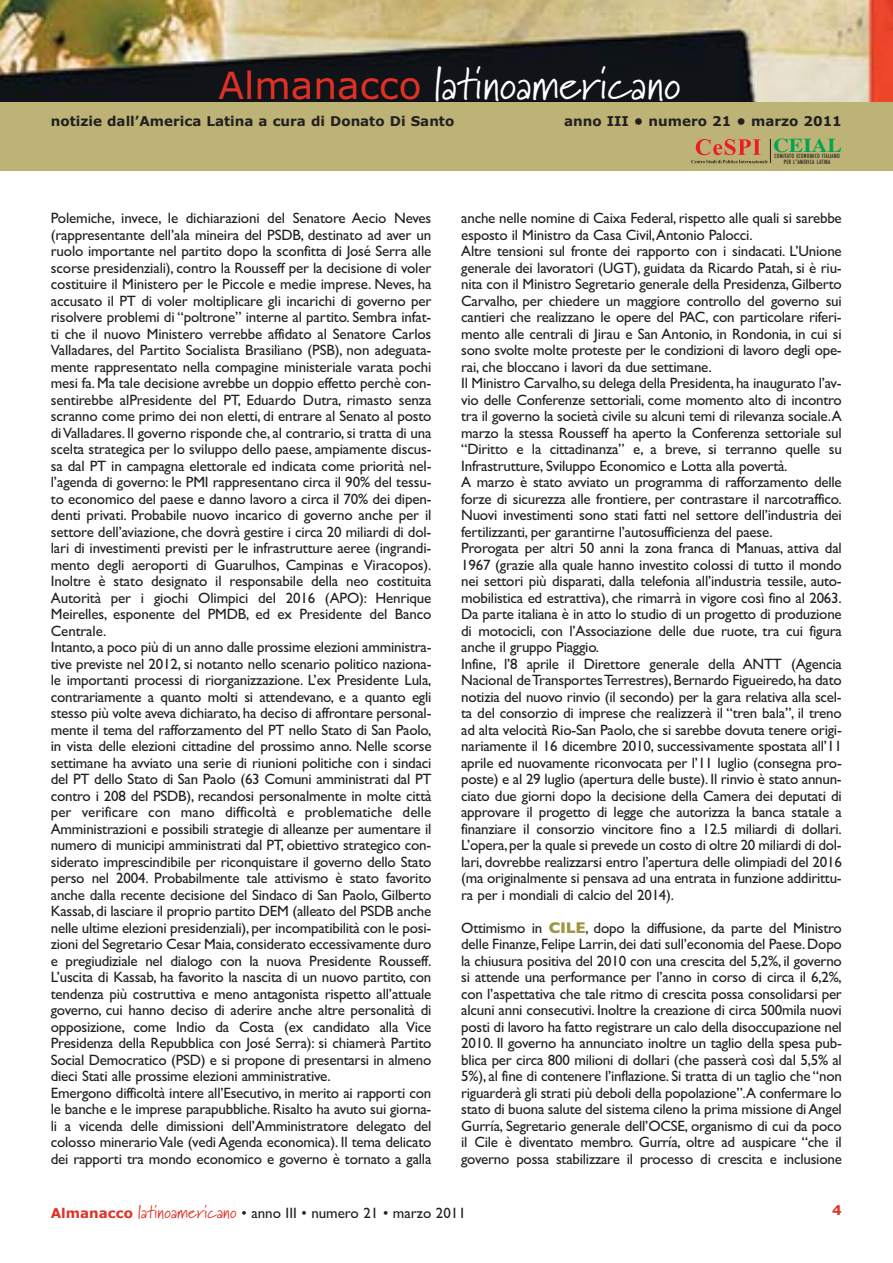
<style>
.page{position:relative;width:893px;height:1263px;background:#fff}
.page>*{position:absolute;margin:0;border:0;box-sizing:border-box;transform-origin:0 0}
.t1{font:45px "Marydale";letter-spacing:.01em;color:#fff}
.t2{font:700 19.65px "Times";color:#00a650;scale:1.1 1}
.t3{font:15px/16.5px "Gill Sans";letter-spacing:-.015em;color:#231f20}
.t4{font:700 13.5px "Verdana";color:#231f20}
.t5{font:700 13.5px "Verdana";color:#e13126}
.t6{font:500 condensed 5.7px/5.4px "Futura";letter-spacing:.04em;color:#231f20;text-align:center}
.s1{font-family:"Verdana";font-size:37.5px;color:#e13126}
.s2{font-size:7.65px}
.s3{font-weight:700;font-size:15.75px;color:#9e9442}
.s4{font-family:"Verdana";font-weight:700;font-size:13.5px;color:#e13126}
.s5{font-family:"Marydale";font-size:18px;color:#e13126}
</style>
<div class="page">
<img style="left:0;top:0;width:893px;height:103px">
<div style="left:0;top:103px;width:893px;height:68px;background:#beb376"></div>
<svg style="left:691px;top:139px;width:80px;height:24px"></svg>
<h1 class="t1" style="left:218px;top:57px;width:464px"><span class="s1">Almanacco</span> latinoamericano</h1>
<p class="t4" style="left:51px;top:116px;width:405px">notizie dall’America Latina a cura di Donato Di Santo</p>
<p class="t4" style="left:564px;top:116px;width:279px">anno III • numero 21 • marzo 2011</p>
<h2 class="t2" style="left:773px;top:138px;width:64px">CEIAL</h2>
<p class="t6" style="left:774px;top:154px;width:67px">COMITATO ECONOMICO ITALIANO<br>PER L<span class="s2">’</span>AMERICA LATINA</p>
<p class="t3" style="left:51px;top:211px;width:382px">Polemiche, invece, le dichiarazioni del Senatore Aecio Neves (rappresentante dell’ala mineira del PSDB, destinato ad aver un ruolo importante nel partito dopo la sconfitta di José Serra alle scorse presidenziali), contro la Rousseff per la decisione di voler costituire il Ministero per le Piccole e medie imprese. Neves, ha accusato il PT di voler moltiplicare gli incarichi di governo per risolvere problemi di “poltrone” interne al partito. Sembra infat&shy;ti che il nuovo Ministero verrebbe affidato al Senatore Carlos Valladares, del Partito Socialista Brasiliano (PSB), non adeguata&shy;mente rappresentato nella compagine ministeriale varata pochi mesi fa. Ma tale decisione avrebbe un doppio effetto perchè con&shy;sentirebbe alPresidente del PT, Eduardo Dutra, rimasto senza scranno come primo dei non eletti, di entrare al Senato al posto di Valladares. Il governo risponde che, al contrario, si tratta di una scelta strategica per lo sviluppo dello paese, ampiamente discus&shy;sa dal PT in campagna elettorale ed indicata come priorità nel&shy;l’agenda di governo: le PMI rappresentano circa il 90% del tessu&shy;to economico del paese e danno lavoro a circa il 70% dei dipen&shy;denti privati. Probabile nuovo incarico di governo anche per il settore dell’aviazione, che dovrà gestire i circa 20 miliardi di dol&shy;lari di investimenti previsti per le infrastrutture aeree (ingrandi&shy;mento degli aeroporti di Guarulhos, Campinas e Viracopos).<br>Inoltre è stato designato il responsabile della neo costituita Autorità per i giochi Olimpici del 2016 (APO): Henrique Meirelles, esponente del PMDB, ed ex Presidente del Banco Centrale.<br>Intanto,a poco più di un anno dalle prossime elezioni amministra&shy;tive previste nel 2012, si notanto nello scenario politico naziona&shy;le importanti processi di riorganizzazione. L’ex Presidente Lula, contrariamente a quanto molti si attendevano, e a quanto egli stesso più volte aveva dichiarato,ha deciso di affrontare personal&shy;mente il tema del rafforzamento del PT nello Stato di San Paolo, in vista delle elezioni cittadine del prossimo anno. Nelle scorse settimane ha avviato una serie di riunioni politiche con i sindaci del PT dello Stato di San Paolo (63 Comuni amministrati dal PT contro i 208 del PSDB), recandosi personalmente in molte città per verificare con mano difficoltà e problematiche delle Amministrazioni e possibili strategie di alleanze per aumentare il numero di municipi amministrati dal PT, obiettivo strategico con&shy;siderato imprescindibile per riconquistare il governo dello Stato perso nel 2004. Probabilmente tale attivismo è stato favorito anche dalla recente decisione del Sindaco di San Paolo, Gilberto Kassab,di lasciare il proprio partito DEM (alleato del PSDB anche nelle ultime elezioni presidenziali),per incompatibilità con le posi&shy;zioni del Segretario Cesar Maia,considerato eccessivamente duro e pregiudiziale nel dialogo con la nuova Presidente Rousseff.<br>L’uscita di Kassab, ha favorito la nascita di un nuovo partito, con tendenza più costruttiva e meno antagonista rispetto all’attuale governo, cui hanno deciso di aderire anche altre personalità di opposizione, come Indio da Costa (ex candidato alla Vice Presidenza della Repubblica con José Serra): si chiamerà Partito Social Democratico (PSD) e si propone di presentarsi in almeno dieci Stati alle prossime elezioni amministrative.<br>Emergono difficoltà intere all’Esecutivo, in merito ai rapporti con le banche e le imprese parapubbliche. Risalto ha avuto sui giorna&shy;li a vicenda delle dimissioni dell’Amministratore delegato del colosso minerario Vale (vedi Agenda economica). Il tema delicato dei rapporti tra mondo economico e governo è tornato a galla</p>
<p class="t3" style="left:461px;top:211px;width:382px">anche nelle nomine di Caixa Federal, rispetto alle quali si sarebbe esposto il Ministro da Casa Civil,Antonio Palocci.<br>Altre tensioni sul fronte dei rapporto con i sindacati. L’Unione generale dei lavoratori (UGT), guidata da Ricardo Patah, si è riu&shy;nita con il Ministro Segretario generale della Presidenza, Gilberto Carvalho, per chiedere un maggiore controllo del governo sui cantieri che realizzano le opere del PAC, con particolare riferi&shy;mento alle centrali di Jirau e San Antonio, in Rondonia, in cui si sono svolte molte proteste per le condizioni di lavoro degli ope&shy;rai, che bloccano i lavori da due settimane.<br>Il Ministro Carvalho,su delega della Presidenta,ha inaugurato l’av&shy;vio delle Conferenze settoriali, come momento alto di incontro tra il governo la società civile su alcuni temi di rilevanza sociale.A marzo la stessa Rousseff ha aperto la Conferenza settoriale sul “Diritto e la cittadinanza” e, a breve, si terranno quelle su Infrastrutture, Sviluppo Economico e Lotta alla povertà.<br>A marzo è stato avviato un programma di rafforzamento delle forze di sicurezza alle frontiere, per contrastare il narcotraffico.<br>Nuovi investimenti sono stati fatti nel settore dell’industria dei fertilizzanti, per garantirne l’autosufficienza del paese.<br>Prorogata per altri 50 anni la zona franca di Manuas, attiva dal 1967 (grazie alla quale hanno investito colossi di tutto il mondo nei settori più disparati, dalla telefonia all’industria tessile, auto&shy;mobilistica ed estrattiva), che rimarrà in vigore così fino al 2063.<br>Da parte italiana è in atto lo studio di un progetto di produzione di motocicli, con l’Associazione delle due ruote, tra cui figura anche il gruppo Piaggio.<br>Infine, l’8 aprile il Direttore generale della ANTT (Agencia Nacional de Transportes Terrestres),Bernardo Figueiredo,ha dato notizia del nuovo rinvio (il secondo) per la gara relativa alla scel&shy;ta del consorzio di imprese che realizzerà il “tren bala”, il treno ad alta velocità Rio-San Paolo, che si sarebbe dovuta tenere origi&shy;nariamente il 16 dicembre 2010, successivamente spostata all’11 aprile ed nuovamente riconvocata per l’11 luglio (consegna pro&shy;poste) e al 29 luglio (apertura delle buste).Il rinvio è stato annun&shy;ciato due giorni dopo la decisione della Camera dei deputati di approvare il progetto di legge che autorizza la banca statale a finanziare il consorzio vincitore fino a 12.5 miliardi di dollari.<br>L’opera,per la quale si prevede un costo di oltre 20 miliardi di dol&shy;lari, dovrebbe realizzarsi entro l’apertura delle olimpiadi del 2016 (ma originalmente si pensava ad una entrata in funzione addirittu&shy;ra per i mondiali di calcio del 2014).</p>
<p class="t3" style="left:461px;top:921px;width:382px;text-align:justify">Ottimismo in <span class="s3">CILE</span>, dopo la diffusione, da parte del Ministro delle Finanze,Felipe Larrin,dei dati sull’economia del Paese.Dopo la chiusura positiva del 2010 con una crescita del 5,2%, il governo si attende una performance per l’anno in corso di circa il 6,2%, con l’aspettativa che tale ritmo di crescita possa consolidarsi per alcuni anni consecutivi. Inoltre la creazione di circa 500mila nuovi posti di lavoro ha fatto registrare un calo della disoccupazione nel 2010. Il governo ha annunciato inoltre un taglio della spesa pub&shy;blica per circa 800 milioni di dollari (che passerà così dal 5,5% al 5%), al fine di contenere l’inflazione. Si tratta di un taglio che “non riguarderà gli strati più deboli della popolazione”.A confermare lo stato di buona salute del sistema cileno la prima missione di Angel Gurría, Segretario generale dell’OCSE, organismo di cui da poco il Cile è diventato membro. Gurría, oltre ad auspicare “che il governo possa stabilizzare il processo di crescita e inclusione</p>
<p class="t3" style="left:51px;top:1206px;width:417px"><span class="s4">Almanacco</span> <span class="s5">latinoamericano</span> • anno III • numero 21 • marzo 2011</p>
<p class="t5" style="left:832px;top:1204px;width:11px">4</p>
</div>
